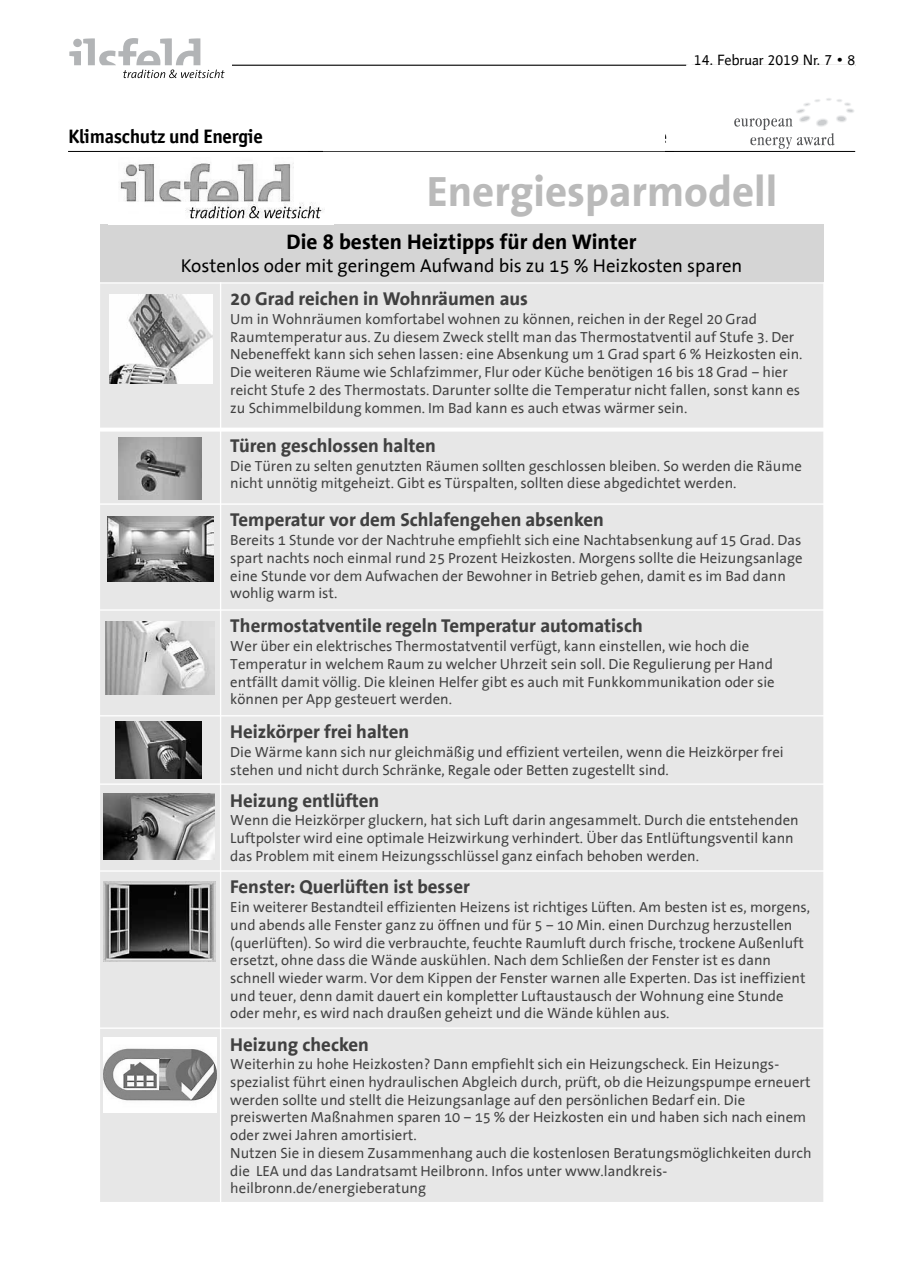
<style>
.page{position:relative;width:902px;height:1280px;background:#fff}
.page>*{position:absolute;margin:0;border:0;box-sizing:border-box;transform-origin:0 0}
.t1{font:700 42.9px "The Sans Office";color:#bababa}
.t2{font:700 21.45px "The Sans Office";color:#000}
.t3{font:700 19.5px "Officina San ITC";letter-spacing:-.01em;color:#000}
.t4{font:700 19.5px "Officina San ITC";letter-spacing:-.01em;color:#000;scale:5.65 1}
.t5{font:700 18.75px "The Sans Office";letter-spacing:-.005em;color:#404040}
.t6{font:18.75px "The Sans Office";color:#000}
.t7{font:15px "Linotype Finnegan";color:#000}
.t8{font:14.85px/17.7px "The Sans Office";color:#404040}
.s1{color:#fff}
</style>
<div class="page">
<hr style="left:68px;top:151px;width:254px;height:1px;background:#000">
<hr style="left:665px;top:151px;width:190px;height:1px;background:#000">
<svg style="left:734px;top:98px;width:120px;height:51px"></svg>
<hr style="left:308px;top:151px;width:365px;height:1px;background:#000">
<div style="left:100px;top:225px;width:723px;height:977px;background:#d5d5d5"></div>
<div style="left:99px;top:283px;width:121px;height:147px;background:#e7e7e7"></div>
<div style="left:220px;top:283px;width:603px;height:147px;background:#e7e7e7"></div>
<div style="left:99px;top:430px;width:121px;height:74px;background:#e7e7e7"></div>
<div style="left:220px;top:430px;width:603px;height:74px;background:#e7e7e7"></div>
<div style="left:99px;top:504px;width:121px;height:106px;background:#e7e7e7"></div>
<div style="left:220px;top:504px;width:603px;height:106px;background:#e7e7e7"></div>
<div style="left:99px;top:610px;width:121px;height:106px;background:#e7e7e7"></div>
<div style="left:220px;top:610px;width:603px;height:106px;background:#e7e7e7"></div>
<div style="left:99px;top:716px;width:121px;height:68px;background:#e7e7e7"></div>
<div style="left:220px;top:716px;width:603px;height:68px;background:#e7e7e7"></div>
<div style="left:99px;top:784px;width:121px;height:87px;background:#e7e7e7"></div>
<div style="left:220px;top:784px;width:603px;height:87px;background:#e7e7e7"></div>
<div style="left:99px;top:871px;width:121px;height:157px;background:#e7e7e7"></div>
<div style="left:220px;top:871px;width:603px;height:157px;background:#e7e7e7"></div>
<div style="left:99px;top:1028px;width:121px;height:174px;background:#e7e7e7"></div>
<div style="left:220px;top:1028px;width:603px;height:174px;background:#e7e7e7"></div>
<hr style="left:220px;top:282px;width:1px;height:920px;background:#fff">
<hr style="left:100px;top:428px;width:723px;height:4px;background:#fff">
<hr style="left:100px;top:503px;width:723px;height:2px;background:#fff">
<hr style="left:100px;top:609px;width:723px;height:2px;background:#fff">
<hr style="left:100px;top:715px;width:723px;height:1px;background:#fff">
<hr style="left:100px;top:783px;width:723px;height:2px;background:#fff">
<hr style="left:100px;top:870px;width:723px;height:2px;background:#fff">
<hr style="left:100px;top:1027px;width:723px;height:2px;background:#fff">
<hr style="left:100px;top:282px;width:1px;height:920px;background:#fff">
<hr style="left:100px;top:282px;width:723px;height:2px;background:#fff">
<img style="left:110px;top:294px;width:102px;height:89px">
<img style="left:118px;top:438px;width:84px;height:62px">
<img style="left:108px;top:517px;width:105px;height:64px">
<img style="left:120px;top:163px;width:205px;height:56px">
<img style="left:106px;top:622px;width:109px;height:72px">
<img style="left:116px;top:721px;width:85px;height:57px">
<img style="left:103px;top:794px;width:111px;height:65px">
<img style="left:104px;top:882px;width:112px;height:79px">
<img style="left:103px;top:1037px;width:114px;height:76px">
<hr style="left:232px;top:65px;width:623px;height:1px;background:#000">
<div style="left:686px;top:64px;width:169px;height:5px;background:#fff"></div>
<svg style="left:69px;top:38px;width:155px;height:40px"></svg>
<h3 class="t3" style="left:68px;top:124px;width:196px">Klimaschutz und Energie</h3>
<h3 class="t4" style="left:17px;top:124px;width:52px">nergie</h3>
<p class="t7" style="left:686px;top:51px;width:170px"><span class="s1">0</span>14. Februar 2019 Nr. 7 • 8</p>
<h1 class="t1" style="left:426px;top:164px;width:352px">Energiesparmodell</h1>
<h2 class="t2" style="left:286px;top:228px;width:351px">Die 8 besten Heiztipps für den Winter</h2>
<p class="t6" style="left:181px;top:254px;width:563px">Kostenlos oder mit geringem Aufwand bis zu 15 % Heizkosten sparen</p>
<p class="t5" style="left:230px;top:287px;width:299px">20 Grad reichen in Wohnräumen aus</p>
<p class="t8" style="left:230px;top:310px;width:573px">Um in Wohnräumen komfortabel wohnen zu können, reichen in der Regel 20 Grad Raumtemperatur aus. Zu diesem Zweck stellt man das Thermostatventil auf Stufe 3. Der Nebeneffekt kann sich sehen lassen: eine Absenkung um 1 Grad spart 6 % Heizkosten ein.<br>Die weiteren Räume wie Schlafzimmer, Flur oder Küche benötigen 16 bis 18 Grad – hier reicht Stufe 2 des Thermostats. Darunter sollte die Temperatur nicht fallen, sonst kann es zu Schimmelbildung kommen. Im Bad kann es auch etwas wärmer sein.</p>
<p class="t5" style="left:230px;top:434px;width:207px">Türen geschlossen halten</p>
<p class="t8" style="left:230px;top:457px;width:573px">Die Türen zu selten genutzten Räumen sollten geschlossen bleiben. So werden die Räume nicht unnötig mitgeheizt. Gibt es Türspalten, sollten diese abgedichtet werden.</p>
<p class="t5" style="left:230px;top:508px;width:375px">Temperatur vor dem Schlafengehen absenken</p>
<p class="t8" style="left:230px;top:531px;width:573px">Bereits 1 Stunde vor der Nachtruhe empfiehlt sich eine Nachtabsenkung auf 15 Grad. Das spart nachts noch einmal rund 25 Prozent Heizkosten. Morgens sollte die Heizungsanlage eine Stunde vor dem Aufwachen der Bewohner in Betrieb gehen, damit es im Bad dann wohlig warm ist.</p>
<p class="t5" style="left:230px;top:614px;width:414px">Thermostatventile regeln Temperatur automatisch</p>
<p class="t8" style="left:230px;top:637px;width:546px">Wer über ein elektrisches Thermostatventil verfügt, kann einstellen, wie hoch die Temperatur in welchem Raum zu welcher Uhrzeit sein soll. Die Regulierung per Hand entfällt damit völlig. Die kleinen Helfer gibt es auch mit Funkkommunikation oder sie können per App gesteuert werden.</p>
<p class="t5" style="left:230px;top:720px;width:180px">Heizkörper frei halten</p>
<p class="t8" style="left:230px;top:743px;width:555px">Die Wärme kann sich nur gleichmäßig und effizient verteilen, wenn die Heizkörper frei stehen und nicht durch Schränke, Regale oder Betten zugestellt sind.</p>
<p class="t5" style="left:230px;top:788px;width:150px">Heizung entlüften</p>
<p class="t8" style="left:230px;top:811px;width:570px">Wenn die Heizkörper gluckern, hat sich Luft darin angesammelt. Durch die entstehenden<br>Luftpolster wird eine optimale Heizwirkung verhindert. Über das Entlüftungsventil kann das Problem mit einem Heizungsschlüssel ganz einfach behoben werden.</p>
<p class="t5" style="left:230px;top:875px;width:241px">Fenster: Querlüften ist besser</p>
<p class="t8" style="left:230px;top:898px;width:581px">Ein weiterer Bestandteil effizienten Heizens ist richtiges Lüften. Am besten ist es, morgens, und abends alle Fenster ganz zu öffnen und für 5 – 10 Min. einen Durchzug herzustellen (querlüften). So wird die verbrauchte, feuchte Raumluft durch frische, trockene Außenluft ersetzt, ohne dass die Wände auskühlen. Nach dem Schließen der Fenster ist es dann schnell wieder warm. Vor dem Kippen der Fenster warnen alle Experten. Das ist ineffizient und teuer, denn damit dauert ein kompletter Luftaustausch der Wohnung eine Stunde oder mehr, es wird nach draußen geheizt und die Wände kühlen aus.</p>
<p class="t5" style="left:230px;top:1032px;width:140px">Heizung checken</p>
<p class="t8" style="left:230px;top:1056px;width:583px">Weiterhin zu hohe Heizkosten? Dann empfiehlt sich ein Heizungscheck. Ein Heizungs&shy;spezialist führt einen hydraulischen Abgleich durch, prüft, ob die Heizungspumpe erneuert werden sollte und stellt die Heizungsanlage auf den persönlichen Bedarf ein. Die preiswerten Maßnahmen sparen 10 – 15 % der Heizkosten ein und haben sich nach einem oder zwei Jahren amortisiert.<br>Nutzen Sie in diesem Zusammenhang auch die kostenlosen Beratungsmöglichkeiten durch die LEA und das Landratsamt Heilbronn. Infos unter www.landkreis&shy;heilbronn.de/energieberatung</p>
</div>
